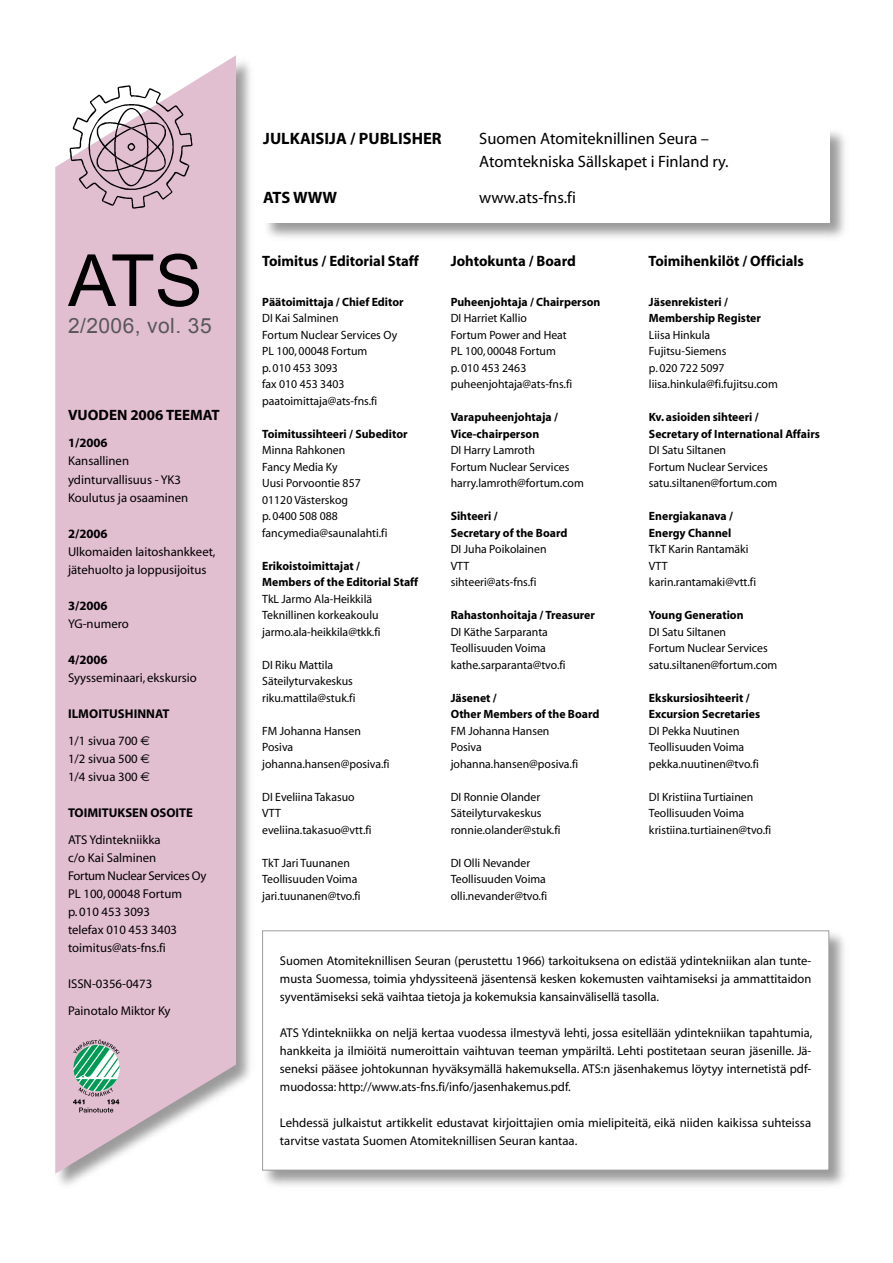
<style>
.page{position:relative;width:893px;height:1263px;background:#fff}
.page>*{position:absolute;margin:0;border:0;box-sizing:border-box;transform-origin:0 0}
.t1{font:72px "Arial";color:#000}
.t2{font:21px "Arial";letter-spacing:.02em;color:#58585a}
.t3{font:16.5px/22.5px "Myriad";color:#000}
.t4{font:700 16.5px "Myriad";color:#000}
.t5{font:700 15px "Myriad";color:#000}
.t6{font:12.75px/18px "Myriad";color:#000}
.t7{font:700 12.75px "Myriad";color:#000}
.t8{font:12px/16.5px "Myriad";color:#000}
.t9{font:700 12px/16.5px "Myriad";color:#000}
</style>
<div class="page">
<div style="left:54px;top:54px;width:201px;height:1138px;background:#000;opacity:.4"></div>
<svg style="left:55px;top:55px;width:181px;height:1119px;fill:#e2bed1"></svg>
<div style="left:261px;top:126px;width:588px;height:115px;background:#000;opacity:.4"></div>
<div style="left:263px;top:128px;width:567px;height:95px;background:#fff"></div>
<svg style="left:73px;top:1039px;width:47px;height:73px"></svg>
<div style="left:261px;top:929px;width:587px;height:261px;background:#000;opacity:.4"></div>
<div style="left:263px;top:931px;width:566px;height:239px;background:#fff"></div>
<div style="left:262px;top:930px;width:567px;height:240px;border:1px solid #9c9d9f"></div>
<svg style="left:70px;top:85px;width:123px;height:124px"></svg>
<svg style="left:141px;top:736px;width:8px;height:9px"></svg>
<svg style="left:141px;top:754px;width:8px;height:9px"></svg>
<svg style="left:141px;top:772px;width:8px;height:9px"></svg>
<h1 class="t1" style="left:68px;top:240px;width:136px">ATS</h1>
<h2 class="t2" style="left:68px;top:314px;width:145px">2/2006, vol. 35</h2>
<p class="t5" style="left:68px;top:408px;width:153px">VUODEN 2006 TEEMAT</p>
<p class="t7" style="left:68px;top:437px;width:41px">1/2006</p>
<p class="t6" style="left:68px;top:453px;width:122px">Kansallinen ydinturvallisuus - YK3<br>Koulutus ja osaaminen</p>
<p class="t7" style="left:68px;top:527px;width:41px">2/2006</p>
<p class="t6" style="left:68px;top:543px;width:149px">Ulkomaiden laitoshankkeet, jätehuolto ja loppusijoitus</p>
<p class="t7" style="left:68px;top:599px;width:41px">3/2006</p>
<p class="t6" style="left:68px;top:615px;width:62px">YG-numero</p>
<p class="t7" style="left:68px;top:653px;width:41px">4/2006</p>
<p class="t6" style="left:68px;top:669px;width:130px">Syysseminaari, ekskursio</p>
<p class="t7" style="left:68px;top:707px;width:103px">ILMOITUSHINNAT</p>
<p class="t6" style="left:68px;top:732px;width:71px;text-align:justify">1/1 sivua 700<br>1/2 sivua 500<br>1/4 sivua 300</p>
<p class="t7" style="left:68px;top:806px;width:126px">TOIMITUKSEN OSOITE</p>
<p class="t6" style="left:68px;top:831px;width:140px">ATS Ydintekniikka<br>c/o Kai Salminen<br>Fortum Nuclear Services Oy<br>PL 100, 00048 Fortum<br>p. 010 453 3093<br>telefax 010 453 3403 toimitus@ats-fns.fi</p>
<p class="t6" style="left:68px;top:970px;width:104px;line-height:27px">ISSN-0356-0473<br>Painotalo Miktor Ky</p>
<h3 class="t4" style="left:263px;top:130px;width:180px">JULKAISIJA / PUBLISHER</h3>
<h3 class="t3" style="left:479px;top:128px;width:251px">Suomen Atomiteknillinen Seura –<br>Atomtekniska Sällskapet i Finland ry.</h3>
<h3 class="t4" style="left:263px;top:189px;width:75px">ATS WWW</h3>
<h3 class="t3" style="left:479px;top:187px;width:98px">www.ats-fns.fi</h3>
<p class="t5" style="left:262px;top:254px;width:158px">Toimitus / Editorial Staff</p>
<p class="t5" style="left:451px;top:254px;width:127px">Johtokunta / Board</p>
<p class="t5" style="left:648px;top:254px;width:157px">Toimihenkilöt / Officials</p>
<p class="t9" style="left:262px;top:294px;width:143px">Päätoimittaja / Chief Editor</p>
<p class="t8" style="left:262px;top:311px;width:136px">DI Kai Salminen<br>Fortum Nuclear Services Oy<br>PL 100, 00048 Fortum<br>p. 010 453 3093<br>fax 010 453 3403 paatoimittaja@ats-fns.fi</p>
<p class="t9" style="left:262px;top:426px;width:147px">Toimitussihteeri / Subeditor</p>
<p class="t8" style="left:262px;top:443px;width:127px">Minna Rahkonen<br>Fancy Media Ky<br>Uusi Porvoontie 857<br>01120 Västerskog<br>p. 0400 508 088 fancymedia@saunalahti.fi</p>
<p class="t9" style="left:262px;top:558px;width:158px">Erikoistoimittajat /<br>Members of the Editorial Staff</p>
<p class="t8" style="left:262px;top:591px;width:120px">TkL Jarmo Ala-Heikkilä<br>Teknillinen korkeakoulu jarmo.ala-heikkila@tkk.fi</p>
<p class="t8" style="left:262px;top:657px;width:95px">DI Riku Mattila<br>Säteilyturvakeskus riku.mattila@stuk.fi</p>
<p class="t8" style="left:262px;top:723px;width:129px">FM Johanna Hansen<br>Posiva johanna.hansen@posiva.fi</p>
<p class="t8" style="left:262px;top:789px;width:111px">DI Eveliina Takasuo<br>VTT eveliina.takasuo@vtt.fi</p>
<p class="t8" style="left:262px;top:855px;width:100px">TkT Jari Tuunanen<br>Teollisuuden Voima jari.tuunanen@tvo.fi</p>
<p class="t9" style="left:451px;top:294px;width:151px">Puheenjohtaja / Chairperson</p>
<p class="t8" style="left:451px;top:311px;width:123px">DI Harriet Kallio<br>Fortum Power and Heat<br>PL 100, 00048 Fortum<br>p. 010 453 2463 puheenjohtaja@ats-fns.fi</p>
<p class="t9" style="left:451px;top:409px;width:109px">Varapuheenjohtaja /<br>Vice-chairperson</p>
<p class="t8" style="left:451px;top:443px;width:135px">DI Harry Lamroth<br>Fortum Nuclear Services harry.lamroth@fortum.com</p>
<p class="t9" style="left:451px;top:508px;width:118px">Sihteeri /<br>Secretary of the Board</p>
<p class="t8" style="left:451px;top:542px;width:97px">DI Juha Poikolainen<br>VTT sihteeri@ats-fns.fi</p>
<p class="t9" style="left:451px;top:607px;width:146px">Rahastonhoitaja / Treasurer</p>
<p class="t8" style="left:451px;top:624px;width:116px">DI Käthe Sarparanta<br>Teollisuuden Voima kathe.sarparanta@tvo.fi</p>
<p class="t9" style="left:451px;top:690px;width:150px">Jäsenet /<br>Other Members of the Board</p>
<p class="t8" style="left:451px;top:723px;width:129px">FM Johanna Hansen<br>Posiva johanna.hansen@posiva.fi</p>
<p class="t8" style="left:451px;top:789px;width:111px">DI Ronnie Olander<br>Säteilyturvakeskus ronnie.olander@stuk.fi</p>
<p class="t8" style="left:451px;top:855px;width:98px">DI Olli Nevander<br>Teollisuuden Voima olli.nevander@tvo.fi</p>
<p class="t9" style="left:649px;top:294px;width:113px">Jäsenrekisteri /<br>Membership Register</p>
<p class="t8" style="left:649px;top:327px;width:130px">Liisa Hinkula<br>Fujitsu-Siemens<br>p. 020 722 5097 liisa.hinkula@fi.fujitsu.com</p>
<p class="t9" style="left:649px;top:409px;width:173px">Kv. asioiden sihteeri /<br>Secretary of International Affairs</p>
<p class="t8" style="left:649px;top:443px;width:130px">DI Satu Siltanen<br>Fortum Nuclear Services satu.siltanen@fortum.com</p>
<p class="t9" style="left:649px;top:508px;width:86px">Energiakanava /<br>Energy Channel</p>
<p class="t8" style="left:649px;top:542px;width:109px">TkT Karin Rantamäki<br>VTT karin.rantamaki@vtt.fi</p>
<p class="t9" style="left:649px;top:607px;width:96px">Young Generation</p>
<p class="t8" style="left:649px;top:624px;width:130px">DI Satu Siltanen<br>Fortum Nuclear Services satu.siltanen@fortum.com</p>
<p class="t9" style="left:649px;top:690px;width:113px">Ekskursiosihteerit /<br>Excursion Secretaries</p>
<p class="t8" style="left:649px;top:723px;width:111px">DI Pekka Nuutinen<br>Teollisuuden Voima pekka.nuutinen@tvo.fi</p>
<p class="t8" style="left:649px;top:789px;width:124px">DI Kristiina Turtiainen<br>Teollisuuden Voima kristiina.turtiainen@tvo.fi</p>
<p class="t6" style="left:280px;top:952px;width:533px;text-align:justify">Suomen Atomiteknillisen Seuran (perustettu 1966) tarkoituksena on edistää ydintekniikan alan tunte&shy;musta Suomessa, toimia yhdyssiteenä jäsentensä kesken kokemusten vaihtamiseksi ja ammattitaidon syventämiseksi sekä vaihtaa tietoja ja kokemuksia kansainvälisellä tasolla.</p>
<p class="t6" style="left:280px;top:1024px;width:534px;text-align:justify">ATS Ydintekniikka on neljä kertaa vuodessa ilmestyvä lehti, jossa esitellään ydintekniikan tapahtumia, hankkeita ja ilmiöitä numeroittain vaihtuvan teeman ympäriltä. Lehti postitetaan seuran jäsenille. Jä&shy;seneksi pääsee johtokunnan hyväksymällä hakemuksella. ATS:n jäsenhakemus löytyy internetistä pdf&shy;muodossa: http://www.ats-fns.fi/info/jasenhakemus.pdf.</p>
<p class="t6" style="left:280px;top:1114px;width:533px">Lehdessä julkaistut artikkelit edustavat kirjoittajien omia mielipiteitä, eikä niiden kaikissa suhteissa tarvitse vastata Suomen Atomiteknillisen Seuran kantaa.</p>
</div>
